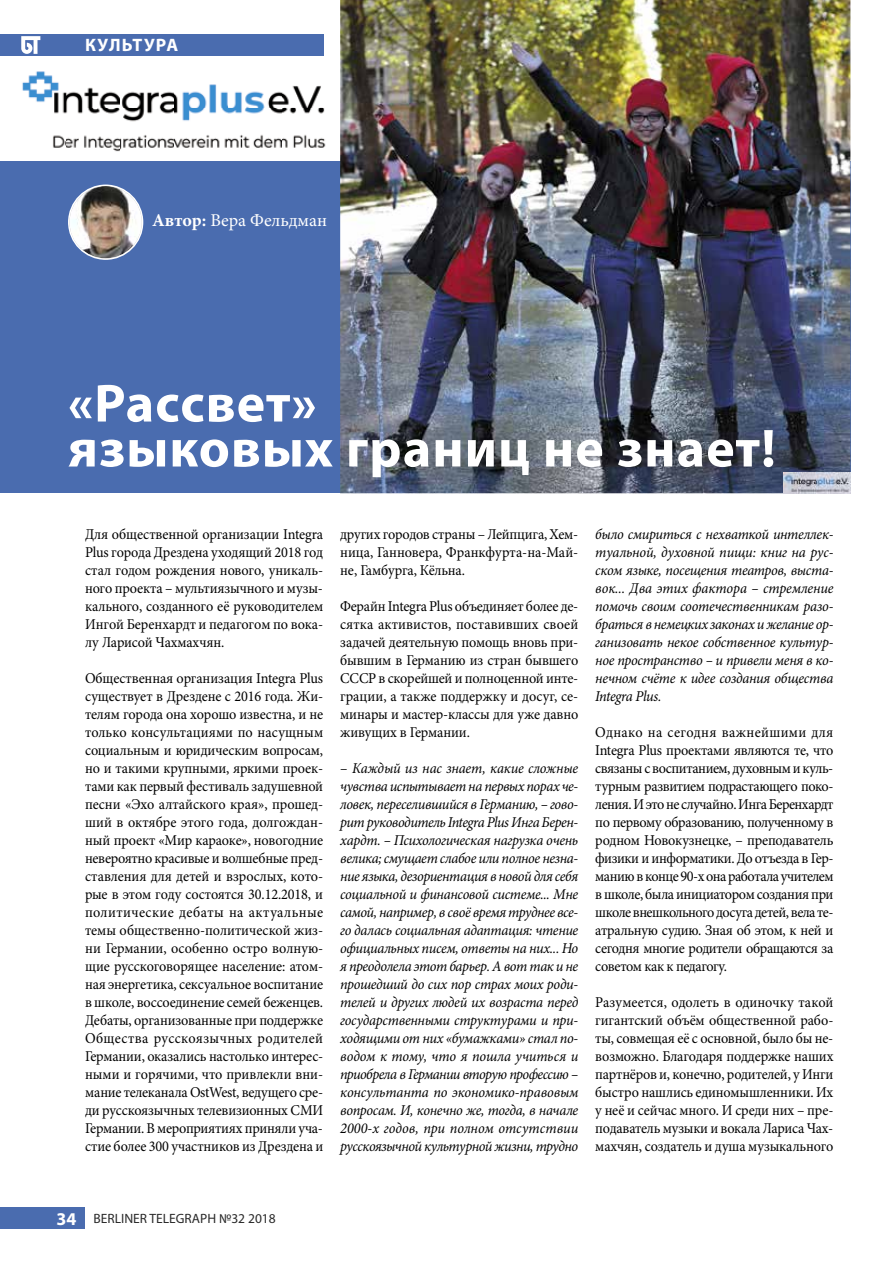
<style>
.page{position:relative;width:893px;height:1263px;background:#fff}
.page>*{position:absolute;margin:0;border:0;box-sizing:border-box;transform-origin:0 0}
.t1{font:700 54px/45px "Myriad Pro";letter-spacing:.02em;color:#fff}
.t2{font:18px "Minion Pro";color:#fff}
.t3{font:700 18px "Myriad Pro";letter-spacing:.07em;color:#fff}
.t4{font:15px/18px "Minion Pro";letter-spacing:-.01em;color:#000;text-align:justify;scale:.95 1}
.t5{font:italic 15px/18px "Minion Pro";letter-spacing:-.025em;color:#000;text-align:justify;scale:.95 1}
.t6{font:13.5px "Myriad Pro";color:#292929}
.s1{font-weight:700}
.s2{font-style:normal}
.s3{font-weight:700;font-size:18px;color:#fff}
</style>
<div class="page">
<div style="left:0;top:1208px;width:85px;height:21px;background:#4a6caf"></div>
<div style="left:0;top:161px;width:850px;height:332px;background:#4a6caf"></div>
<img style="left:340px;top:0;width:510px;height:493px">
<img style="left:784px;top:472px;width:33px;height:21px">
<svg style="left:783px;top:472px;width:1px;height:21px"></svg>
<img style="left:817px;top:472px;width:34px;height:22px">
<img style="left:783px;top:493px;width:34px;height:1px">
<img style="left:817px;top:472px;width:33px;height:21px">
<img style="left:22px;top:71px;width:304px;height:81px">
<svg style="left:68px;top:185px;width:75px;height:75px"></svg>
<div style="left:0;top:34px;width:323px;height:21px;background:#4a6caf"></div>
<svg style="left:21px;top:36px;width:19px;height:18px"></svg>
<p class="t3" style="left:85px;top:34px;width:95px">КУЛЬТУРА</p>
<p class="t2" style="left:152px;top:208px;width:176px"><span class="s1">Автор:</span> Вера Фельдман</p>
<h1 class="t1" style="left:68px;top:379px;width:709px">«Рассвет»<br>языковых границ не знает!</h1>
<p class="t4" style="left:85px;top:526px;width:252px">Для общественной организации Integra Plus города Дрездена уходящий 2018 год стал годом рождения нового, уникаль&shy;ного проекта – мультиязычного и музы&shy;кального, созданного её руководителем Ингой Беренхардт и педагогом по вока&shy;лу Ларисой Чахмахчян.</p>
<p class="t4" style="left:85px;top:670px;width:252px">Общественная организация Integra Plus существует в Дрездене с 2016 года. Жи&shy;телям города она хорошо известна, и не только консультациями по насущным социальным и юридическим вопросам, но и такими крупными, яркими проек&shy;тами как первый фестиваль задушевной песни «Эхо алтайского края», прошед&shy;ший в октябре этого года, долгождан&shy;ный проект «Мир караоке», новогодние невероятно красивые и волшебные пред&shy;ставления для детей и взрослых, кото&shy;рые в этом году состоятся 30.12.2018, и политические дебаты на актуальные темы общественно-политической жиз&shy;ни Германии, особенно остро волную&shy;щие русскоговорящее население: атом&shy;ная энергетика, сексуальное воспитание в школе, воссоединение семей беженцев.<br>Дебаты, организованные при поддержке Общества русскоязычных родителей Германии, оказались настолько интерес&shy;ными и горячими, что привлекли вни&shy;мание телеканала OstWest, ведущего сре&shy;ди русскоязычных телевизионных СМИ Германии. В мероприятиях приняли уча&shy;стие более 300 участников из Дрездена и</p>
<p class="t4" style="left:340px;top:526px;width:252px">других городов страны – Лейпцига, Хем&shy;ница, Ганновера, Франкфурта-на-Май&shy;не, Гамбурга, Кёльна.</p>
<p class="t4" style="left:340px;top:598px;width:252px">Ферайн Integra Plus объединяет более де&shy;сятка активистов, поставивших своей задачей деятельную помощь вновь при&shy;бывшим в Германию из стран бывшего СССР в скорейшей и полноценной инте&shy;грации, а также поддержку и досуг, се&shy;минары и мастер-классы для уже давно живущих в Германии.</p>
<p class="t5" style="left:340px;top:759px;width:252px"><span class="s2">–</span> Каждый из нас знает, какие сложные чувства испытывает на первых порах че&shy;ловек, переселившийся в Германию, – гово&shy;рит руководитель Integra Plus Инга Берен&shy;хардт. – Психологическая нагрузка очень велика; смущает слабое или полное незна&shy;ние языка, дезориентация в новой для себя социальной и финансовой системе... Мне самой, например, в своё время труднее все&shy;го далась социальная адаптация: чтение официальных писем, ответы на них... Но я преодолела этот барьер. А вот так и не прошедший до сих пор страх моих роди&shy;телей и других людей их возраста перед государственными структурами и при&shy;ходящими от них «бумажками» стал по&shy;водом к тому, что я пошла учиться и приобрела в Германии вторую профессию – консультанта по экономико-правовым вопросам. И, конечно же, тогда, в начале 2000-х годов, при полном отсутствии русскоязычной культурной жизни, трудно</p>
<p class="t5" style="left:595px;top:525px;width:252px">было смириться с нехваткой интеллек&shy;туальной, духовной пищи: книг на рус&shy;ском языке, посещения театров, выста&shy;вок... Два этих фактора – стремление помочь своим соотечественникам разо&shy;браться в немецких законах и желание ор&shy;ганизовать некое собственное культур&shy;ное пространство – и привели меня в ко&shy;нечном счёте к идее создания общества Integra Plus.</p>
<p class="t4" style="left:595px;top:724px;width:252px">Однако на сегодня важнейшими для Integra Plus проектами являются те, что связаны с воспитанием, духовным и куль&shy;турным развитием подрастающего поко&shy;ления. И это не случайно. Инга Беренхардт по первому образованию, полученному в родном Новокузнецке, – преподаватель физики и информатики. До отъезда в Гер&shy;манию в конце 90-х она работала учителем в школе, была инициатором создания при школе внешкольного досуга детей, вела те&shy;атральную судию. Зная об этом, к ней и сегодня многие родители обращаются за советом как к педагогу.</p>
<p class="t4" style="left:595px;top:994px;width:252px">Разумеется, одолеть в одиночку такой гигантский объём общественной рабо&shy;ты, совмещая её с основной, было бы не&shy;возможно. Благодаря поддержке наших партнёров и, конечно, родителей, у Инги быстро нашлись единомышленники. Их у неё и сейчас много. И среди них – пре&shy;подаватель музыки и вокала Лариса Чах&shy;махчян, создатель и душа музыкального</p>
<p class="t6" style="left:57px;top:1210px;width:221px"><span class="s3">34</span> BERLINER TELEGRAPH №32 2018</p>
</div>
